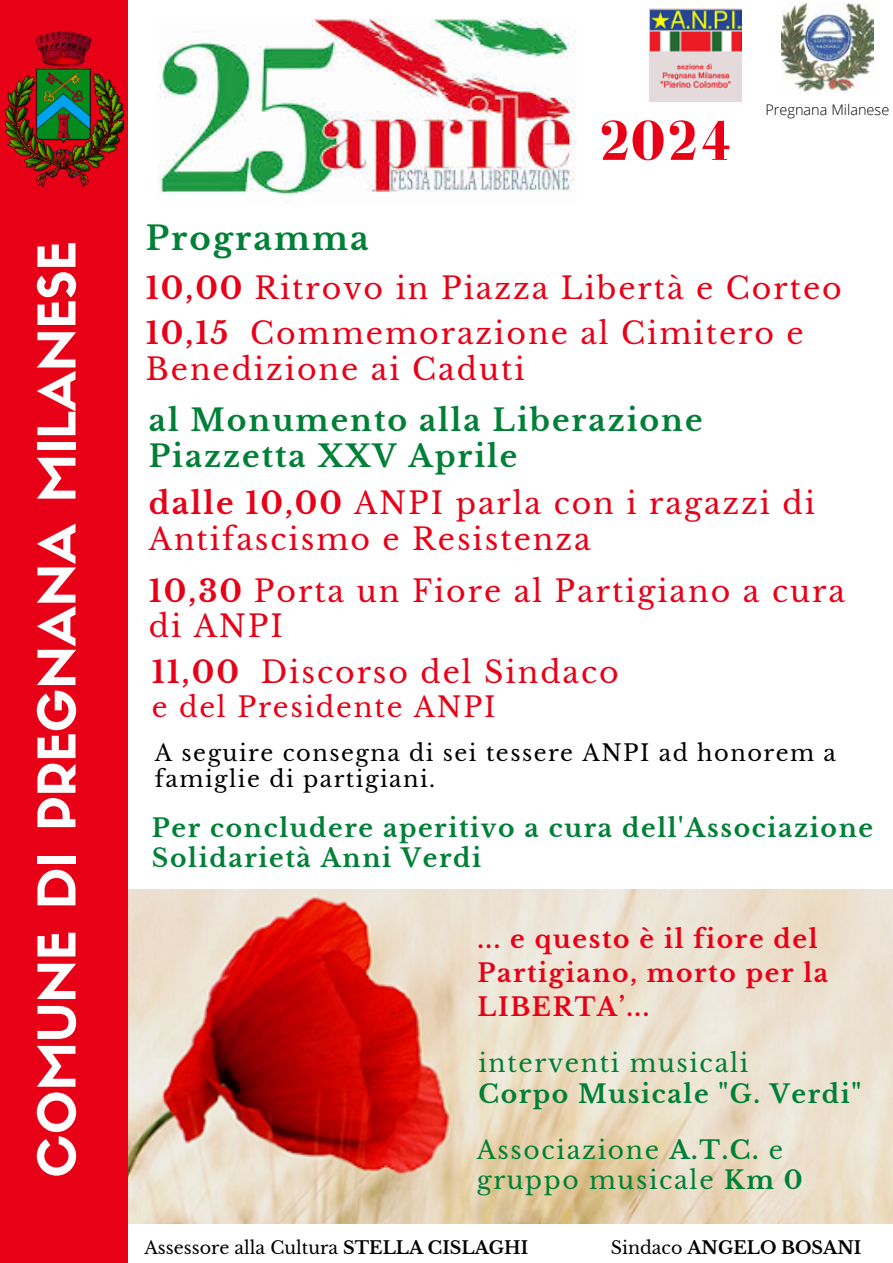
<style>
.page{position:relative;width:893px;height:1263px;background:#fff}
.page>*{position:absolute;margin:0;border:0;box-sizing:border-box;transform-origin:0 0}
.t1{font:700 57.9px "Bodoni FLF";color:#e80017}
.t2{font:51px "Sifonn Basic";color:#fff}
.t3{font:700 32.7px "Libre Baskerville";letter-spacing:.065em;color:#008037}
.t4{font:30.15px/35.8px "Libre Baskerville";letter-spacing:.065em;color:#e80017}
.t5{font:700 30.15px/35.8px "Libre Baskerville";letter-spacing:.065em;color:#008037}
.t6{font:27.75px "Libre Baskerville";letter-spacing:.065em;color:#e80017}
.t7{font:700 25.2px/30.2px "Libre Baskerville";letter-spacing:.065em;color:#008037}
.t8{font:25.2px/30.2px "Libre Baskerville";letter-spacing:.065em;color:#008037}
.t9{font:700 25.2px/34px "Libre Baskerville";letter-spacing:.065em;color:#e80017}
.t10{font:22.65px/26.4px "Libre Baskerville";letter-spacing:.065em;color:#000}
.t11{font:17.7px "Libre Baskerville";color:#000}
.t12{font:700 17.7px "Libre Baskerville";color:#000}
.t13{font:300 14.55px "Open Sans";color:#000}
.s1{font-weight:700}
.s2{font-weight:400}
</style>
<div class="page">
<img style="left:158px;top:18px;width:418px;height:185px">
<img style="left:649px;top:9px;width:92px;height:93px">
<img style="left:127px;top:889px;width:766px;height:335px">
<div style="left:0;top:0;width:127px;height:1263px;background:#e80017"></div>
<img style="left:5px;top:31px;width:118px;height:155px">
<img style="left:782px;top:2px;width:91px;height:90px">
<h2 class="t2" style="left:23px;top:1178px;width:938px;rotate:-90deg">COMUNE DI PREGNANA MILANESE</h2>
<p class="t3" style="left:146px;top:218px;width:225px">Programma</p>
<h1 class="t1" style="left:597px;top:109px;width:137px">2024</h1>
<p class="t13" style="left:765px;top:99px;width:125px">Pregnana Milanese</p>
<p class="t4" style="left:146px;top:270px;width:697px"><span class="s1">10,00</span> Ritrovo in Piazza Libertà e Corteo</p>
<p class="t4" style="left:146px;top:315px;width:659px"><span class="s1">10,15</span> Commemorazione al Cimitero e<br>Benedizione ai Caduti</p>
<p class="t5" style="left:149px;top:402px;width:555px">al Monumento alla Liberazione<br>Piazzetta XXV Aprile</p>
<p class="t4" style="left:149px;top:486px;width:668px"><span class="s1">dalle 10,00</span> ANPI parla con i ragazzi di<br>Antifascismo e Resistenza</p>
<p class="t4" style="left:149px;top:573px;width:698px"><span class="s1">10,30</span> Porta un Fiore al Partigiano a cura di ANPI</p>
<p class="t4" style="left:152px;top:654px;width:468px"><span class="s1">11,00</span> Discorso del Sindaco</p>
<p class="t6" style="left:152px;top:690px;width:345px">e del Presidente ANPI</p>
<p class="t10" style="left:155px;top:739px;width:683px">A seguire consegna di sei tessere ANPI ad honorem a famiglie di partigiani.</p>
<p class="t7" style="left:152px;top:813px;width:723px">Per concludere aperitivo a cura dell'Associazione<br>Solidarietà Anni Verdi</p>
<p class="t9" style="left:477px;top:922px;width:352px">... e questo è il fiore del<br>Partigiano, morto per la<br>LIBERTA’...</p>
<p class="t8" style="left:478px;top:1048px;width:271px">interventi musicali</p>
<p class="t7" style="left:478px;top:1078px;width:384px">Corpo Musicale "G. Verdi"</p>
<p class="t8" style="left:477px;top:1135px;width:327px">Associazione <span class="s1">A.T.C.</span> e gruppo musicale <span class="s1">Km 0</span></p>
<p class="t11" style="left:144px;top:1236px;width:385px">Assessore alla Cultura <span class="s1">STELLA CISLAGHI</span></p>
<p class="t12" style="left:611px;top:1236px;width:252px"><span class="s2">Sindaco</span> ANGELO BOSANI</p>
</div>
